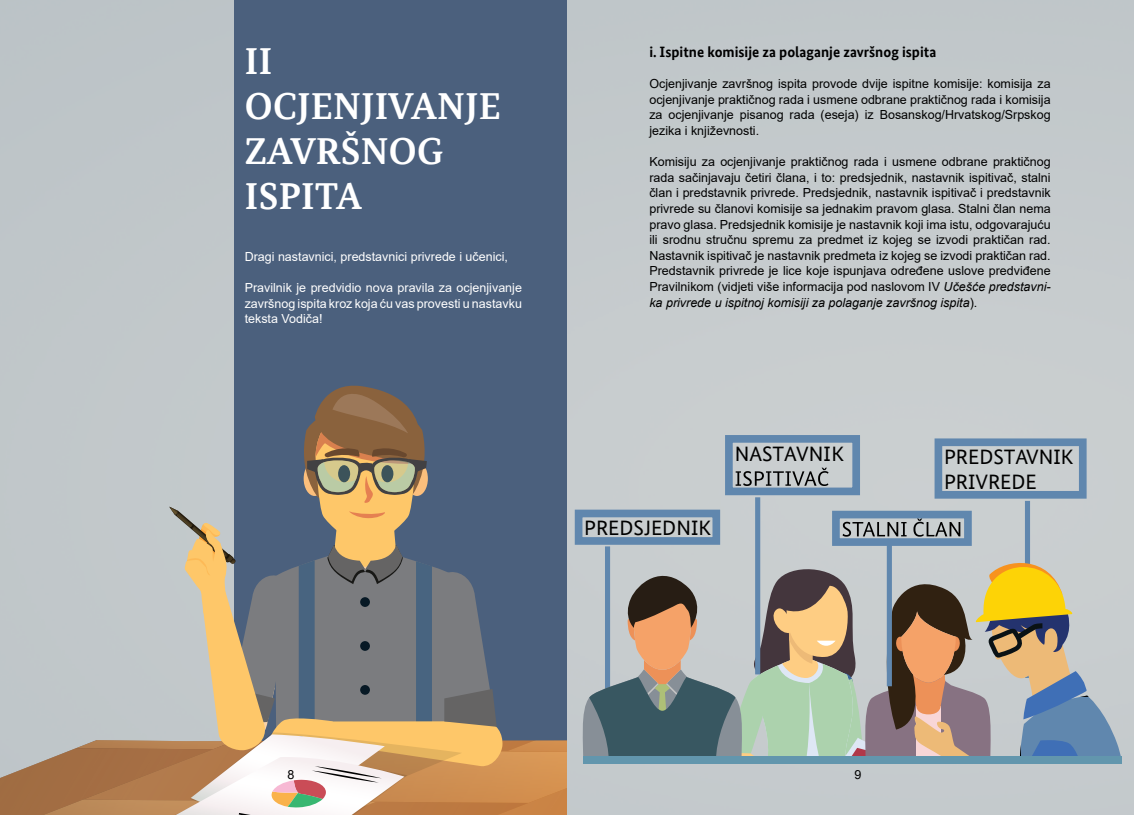
<style>
.page{position:relative;width:1134px;height:815px;background:#c4cacc}
.page>*{position:absolute;margin:0;border:0;box-sizing:border-box;transform-origin:0 0}
.t1{font:700 37.5px/45px "Bundes Serif Office";letter-spacing:.01em;color:#fff}
.t2{font:20.88px/25px "Bundes Sans Office";color:#000}
.t3{font:700 15px "Bundes Sans Office";color:#000}
.t4{font:12.5px/15.6px "Arial";color:#000;text-align:justify}
.t5{font:12.5px/15.6px "Arial";color:#fff;text-align:justify}
.s1{font-style:italic}
</style>
<div class="page">
<div style="left:235px;top:0;width:332px;height:815px;background:#4b607d"></div>
<svg style="left:0;top:381px;width:567px;height:434px"></svg>
<div style="left:887px;top:545px;width:5px;height:141px;background:#6087ae"></div>
<div style="left:755px;top:497px;width:5px;height:177px;background:#6087ae"></div>
<div style="left:1025px;top:501px;width:5px;height:177px;background:#6087ae"></div>
<div style="left:605px;top:546px;width:5px;height:178px;background:#6087ae"></div>
<div style="left:575px;top:510px;width:145px;height:35px;border:8px solid #6087ae"></div>
<svg style="left:736px;top:468px;width:92px;height:18px;background:#989b9c"></svg>
<div style="left:725px;top:435px;width:135px;height:60px;border:8px solid #6087ae"></div>
<svg style="left:842px;top:522px;width:64px;height:15px"></svg>
<svg style="left:913px;top:520px;width:47px;height:17px"></svg>
<div style="left:832px;top:511px;width:140px;height:35px;border:8px solid #6087ae"></div>
<div style="left:934px;top:438px;width:152px;height:61px;border:8px solid #6087ae"></div>
<svg style="left:579px;top:555px;width:555px;height:204px;background:#a6a396"></svg>
<img style="left:975px;top:740px;width:104px;height:16px">
<div style="left:583px;top:756px;width:538px;height:8px;background:#6296ad"></div>
<h1 class="t1" style="left:245px;top:39px;width:257px">II<br>OCJENJIVANJE<br>ZAVRŠNOG<br>ISPITA</h1>
<p class="t5" style="left:245px;top:248px;width:265px">Dragi nastavnici, predstavnici privrede i učenici,</p>
<p class="t5" style="left:245px;top:280px;width:279px">Pravilnik je predvidio nova pravila za ocjenjivanje završnog ispita kroz koja ću vas provesti u nastavku teksta Vodiča!</p>
<p class="t3" style="left:649px;top:43px;width:288px">i. Ispitne komisije za polaganje završnog ispita</p>
<p class="t4" style="left:649px;top:76px;width:403px">Ocjenjivanje završnog ispita provode dvije ispitne komisije: komisija za ocjenjivanje praktičnog rada i usmene odbrane praktičnog rada i komisija za ocjenjivanje pisanog rada (eseja) iz Bosanskog/Hrvatskog/Srpskog jezika i književnosti.</p>
<p class="t4" style="left:649px;top:154px;width:403px">Komisiju za ocjenjivanje praktičnog rada i usmene odbrane praktičnog rada sačinjavaju četiri člana, i to: predsjednik, nastavnik ispitivač, stalni član i predstavnik privrede. Predsjednik, nastavnik ispitivač i predstavnik privrede su članovi komisije sa jednakim pravom glasa. Stalni član nema pravo glasa. Predsjednik komisije je nastavnik koji ima istu, odgovarajuću ili srodnu stručnu spremu za predmet iz kojeg se izvodi praktičan rad.<br>Nastavnik ispitivač je nastavnik predmeta iz kojeg se izvodi praktičan rad.<br>Predstavnik privrede je lice koje ispunjava određene uslove predviđene Pravilnikom (vidjeti više informacija pod naslovom IV <span class="s1">Učešće predstavni&shy;ka privrede u ispitnoj komisiji za polaganje završnog ispita</span>).</p>
<h2 class="t2" style="left:584px;top:516px;width:128px">PREDSJEDNIK</h2>
<h2 class="t2" style="left:735px;top:441px;width:111px">NASTAVNIK</h2>
<h2 class="t2" style="left:944px;top:444px;width:131px">PREDSTAVNIK<br>PRIVREDE</h2>
<p class="t4" style="left:287px;top:767px;width:8px">8</p>
<p class="t4" style="left:854px;top:767px;width:8px">9</p>
</div>
